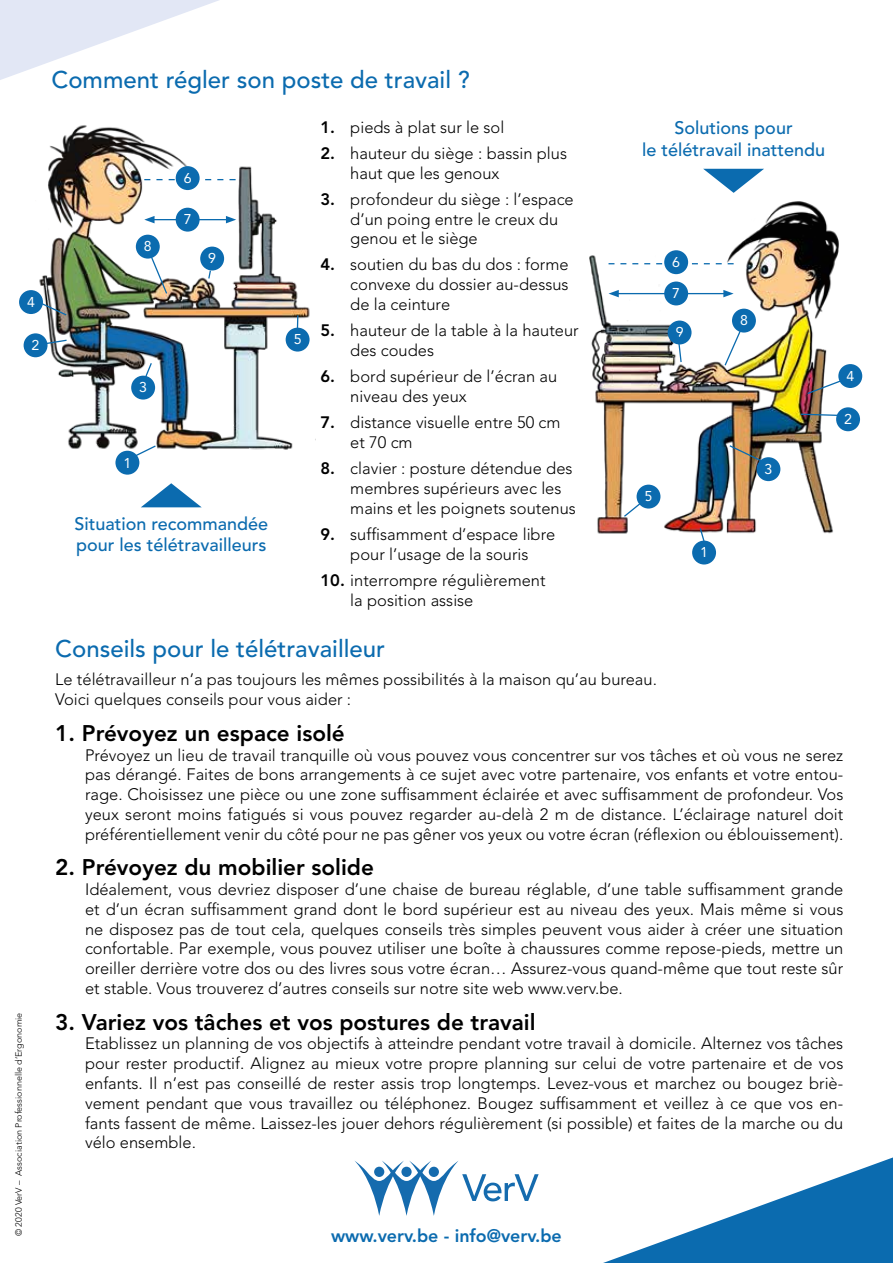
<style>
.page{position:relative;width:893px;height:1263px;background:#fff}
.page>*{position:absolute;margin:0;border:0;box-sizing:border-box;transform-origin:0 0}
.t1{font:500 24px "Avenir LT Std";color:#0b6baf}
.t2{font:800 22.5px "Avenir LT Std";color:#000}
.t3{font:500 18px/21.6px "Avenir LT Std";color:#0b6baf}
.t4{font:800 18px "Avenir LT Std";color:#0b6baf}
.t5{font:300 16.5px/19.8px "Avenir LT Std";color:#000}
.t6{font:14.1px "Avenir LT Std";color:#fff}
.t7{font:300 9px "Avenir LT Std";color:#000}
.s1{font-weight:800}
</style>
<div class="page">
<svg style="left:603px;top:1157px;width:290px;height:106px"></svg>
<svg style="left:354px;top:1160px;width:185px;height:56px"></svg>
<svg style="left:0;top:0;width:219px;height:80px"></svg>
<img style="left:35px;top:125px;width:275px;height:328px">
<div style="left:28px;top:390px;width:38px;height:70px;background:#fff"></div>
<div style="left:115px;top:451px;width:24px;height:24px;background:#0b6baf;border-radius:50%"></div>
<div style="left:24px;top:333px;width:24px;height:24px;background:#0b6baf;border-radius:50%"></div>
<div style="left:131px;top:376px;width:24px;height:24px;background:#0b6baf;border-radius:50%"></div>
<div style="left:19px;top:290px;width:24px;height:24px;background:#0b6baf;border-radius:50%"></div>
<div style="left:286px;top:328px;width:24px;height:24px;background:#0b6baf;border-radius:50%"></div>
<div style="left:136px;top:235px;width:24px;height:24px;background:#0b6baf;border-radius:50%"></div>
<div style="left:200px;top:247px;width:24px;height:23px;background:#0b6baf;border-radius:50%"></div>
<svg style="left:297px;top:315px;width:1px;height:13px"></svg>
<svg style="left:144px;top:179px;width:92px;height:1px"></svg>
<svg style="left:207px;top:269px;width:5px;height:11px"></svg>
<svg style="left:149px;top:253px;width:19px;height:42px"></svg>
<svg style="left:37px;top:301px;width:31px;height:16px"></svg>
<svg style="left:45px;top:339px;width:23px;height:7px"></svg>
<svg style="left:143px;top:362px;width:10px;height:19px"></svg>
<svg style="left:126px;top:444px;width:31px;height:17px"></svg>
<hr style="left:152px;top:219px;width:76px;height:1px;background:#0b6baf">
<svg style="left:226px;top:216px;width:10px;height:7px"></svg>
<svg style="left:144px;top:216px;width:11px;height:7px"></svg>
<div style="left:176px;top:166px;width:24px;height:24px;background:#0b6baf;border-radius:50%"></div>
<div style="left:176px;top:208px;width:24px;height:24px;background:#0b6baf;border-radius:50%"></div>
<svg style="left:141px;top:483px;width:60px;height:24px"></svg>
<svg style="left:703px;top:169px;width:61px;height:19px"></svg>
<img style="left:589px;top:188px;width:264px;height:346px">
<div style="left:692px;top:541px;width:24px;height:23px;background:#0b6baf;border-radius:50%"></div>
<div style="left:756px;top:457px;width:24px;height:24px;background:#0b6baf;border-radius:50%"></div>
<div style="left:637px;top:485px;width:23px;height:23px;background:#0b6baf;border-radius:50%"></div>
<div style="left:732px;top:309px;width:24px;height:24px;background:#0b6baf;border-radius:50%"></div>
<div style="left:668px;top:321px;width:23px;height:23px;background:#0b6baf;border-radius:50%"></div>
<svg style="left:623px;top:495px;width:27px;height:23px"></svg>
<svg style="left:608px;top:263px;width:126px;height:1px"></svg>
<svg style="left:677px;top:344px;width:5px;height:19px"></svg>
<svg style="left:723px;top:327px;width:20px;height:40px"></svg>
<svg style="left:806px;top:375px;width:48px;height:20px"></svg>
<svg style="left:799px;top:413px;width:38px;height:4px"></svg>
<svg style="left:728px;top:444px;width:35px;height:18px"></svg>
<svg style="left:699px;top:527px;width:10px;height:15px"></svg>
<hr style="left:616px;top:293px;width:110px;height:1px;background:#0b6baf">
<svg style="left:608px;top:290px;width:11px;height:7px"></svg>
<svg style="left:723px;top:290px;width:11px;height:7px"></svg>
<div style="left:664px;top:250px;width:24px;height:24px;background:#0b6baf;border-radius:50%"></div>
<div style="left:664px;top:282px;width:24px;height:23px;background:#0b6baf;border-radius:50%"></div>
<div style="left:836px;top:407px;width:24px;height:24px;background:#0b6baf;border-radius:50%"></div>
<div style="left:838px;top:364px;width:24px;height:24px;background:#0b6baf;border-radius:50%"></div>
<p class="t6" style="left:27px;top:294px;width:9px">4</p>
<p class="t6" style="left:32px;top:337px;width:9px">2</p>
<p class="t7" style="left:13px;top:1236px;width:225px;rotate:-90deg">© 2020 VerV – Association Professionnelle d’Ergonomie</p>
<h1 class="t1" style="left:51px;top:66px;width:420px">Comment régler son poste de travail ?</h1>
<p class="t6" style="left:144px;top:238px;width:9px">8</p>
<p class="t6" style="left:184px;top:170px;width:9px">6</p>
<p class="t6" style="left:184px;top:211px;width:9px">7</p>
<p class="t6" style="left:208px;top:250px;width:9px">9</p>
<p class="t6" style="left:139px;top:379px;width:9px">3</p>
<p class="t6" style="left:123px;top:454px;width:9px">1</p>
<p class="t3" style="left:74px;top:513px;width:195px">Situation recommandée pour les télétravailleurs</p>
<p class="t6" style="left:294px;top:331px;width:9px">5</p>
<p class="t5" style="left:321px;top:117px;width:185px"><span class="s1">1.</span> pieds à plat sur le sol</p>
<p class="t5" style="left:350px;top:143px;width:218px;text-indent:-30px"><span class="s1">2.</span> hauteur du siège : bassin plus haut que les genoux</p>
<p class="t5" style="left:350px;top:189px;width:225px;text-indent:-30px"><span class="s1">3.</span> profondeur du siège : l’espace d’un poing entre le creux du genou et le siège</p>
<p class="t5" style="left:350px;top:255px;width:220px;text-align:justify;text-indent:-30px"><span class="s1">4.</span> soutien du bas du dos : forme convexe du dossier au-dessus de la ceinture</p>
<p class="t5" style="left:350px;top:321px;width:230px;text-indent:-30px"><span class="s1">5.</span> hauteur de la table à la hauteur des coudes</p>
<p class="t5" style="left:350px;top:367px;width:208px;text-indent:-30px"><span class="s1">6.</span> bord supérieur de l’écran au niveau des yeux</p>
<p class="t5" style="left:350px;top:413px;width:212px;text-indent:-30px"><span class="s1">7.</span> distance visuelle entre 50 cm et 70 cm</p>
<p class="t5" style="left:350px;top:459px;width:227px;text-indent:-30px"><span class="s1">8.</span> clavier : posture détendue des membres supérieurs avec les mains et les poignets soutenus</p>
<p class="t5" style="left:321px;top:524px;width:236px;text-align:center"><span class="s1">9.</span> suffisamment d’espace libre pour l’usage de la souris</p>
<p class="t5" style="left:350px;top:570px;width:197px;text-indent:-30px"><span class="s1">10.</span> interrompre régulièrement la position assise</p>
<p class="t3" style="left:642px;top:118px;width:184px;text-align:center">Solutions pour<br>le télétravail inattendu</p>
<p class="t6" style="left:672px;top:254px;width:9px">6</p>
<p class="t6" style="left:672px;top:285px;width:9px">7</p>
<p class="t6" style="left:676px;top:324px;width:9px">9</p>
<p class="t6" style="left:740px;top:312px;width:9px">8</p>
<p class="t6" style="left:645px;top:488px;width:9px">5</p>
<p class="t6" style="left:700px;top:544px;width:9px">1</p>
<p class="t6" style="left:764px;top:461px;width:9px">3</p>
<p class="t6" style="left:846px;top:368px;width:9px">4</p>
<p class="t6" style="left:844px;top:411px;width:9px">2</p>
<h1 class="t1" style="left:55px;top:635px;width:331px">Conseils pour le télétravailleur</h1>
<p class="t5" style="left:55px;top:670px;width:603px">Le télétravailleur n’a pas toujours les mêmes possibilités à la maison qu’au bureau.<br>Voici quelques conseils pour vous aider :</p>
<h2 class="t2" style="left:55px;top:720px;width:291px">1. Prévoyez un espace isolé</h2>
<p class="t5" style="left:85px;top:745px;width:760px;text-align:justify">Prévoyez un lieu de travail tranquille où vous pouvez vous concentrer sur vos tâches et où vous ne serez pas dérangé. Faites de bons arrangements à ce sujet avec votre partenaire, vos enfants et votre entou&shy;rage. Choisissez une pièce ou une zone suffisamment éclairée et avec suffisamment de profondeur. Vos yeux seront moins fatigués si vous pouvez regarder au-delà 2 m de distance. L’éclairage naturel doit préférentiellement venir du côté pour ne pas gêner vos yeux ou votre écran (réflexion ou éblouissement).</p>
<h2 class="t2" style="left:55px;top:854px;width:320px">2. Prévoyez du mobilier solide</h2>
<p class="t5" style="left:85px;top:879px;width:760px;text-align:justify">Idéalement, vous devriez disposer d’une chaise de bureau réglable, d’une table suffisamment grande et d’un écran suffisamment grand dont le bord supérieur est au niveau des yeux. Mais même si vous ne disposez pas de tout cela, quelques conseils très simples peuvent vous aider à créer une situation confortable. Par exemple, vous pouvez utiliser une boîte à chaussures comme repose-pieds, mettre un oreiller derrière votre dos ou des livres sous votre écran… Assurez-vous quand-même que tout reste sûr et stable. Vous trouverez d’autres conseils sur notre site web www.verv.be.</p>
<h2 class="t2" style="left:55px;top:1008px;width:482px">3. Variez vos tâches et vos postures de travail</h2>
<p class="t5" style="left:85px;top:1034px;width:760px;text-align:justify">Etablissez un planning de vos objectifs à atteindre pendant votre travail à domicile. Alternez vos tâches pour rester productif. Alignez au mieux votre propre planning sur celui de votre partenaire et de vos enfants. Il n’est pas conseillé de rester assis trop longtemps. Levez-vous et marchez ou bougez briè&shy;vement pendant que vous travaillez ou téléphonez. Bougez suffisamment et veillez à ce que vos en&shy;fants fassent de même. Laissez-les jouer dehors régulièrement (si possible) et faites de la marche ou du vélo ensemble.</p>
<p class="t4" style="left:331px;top:1225px;width:232px">www.verv.be - info@verv.be</p>
</div>
